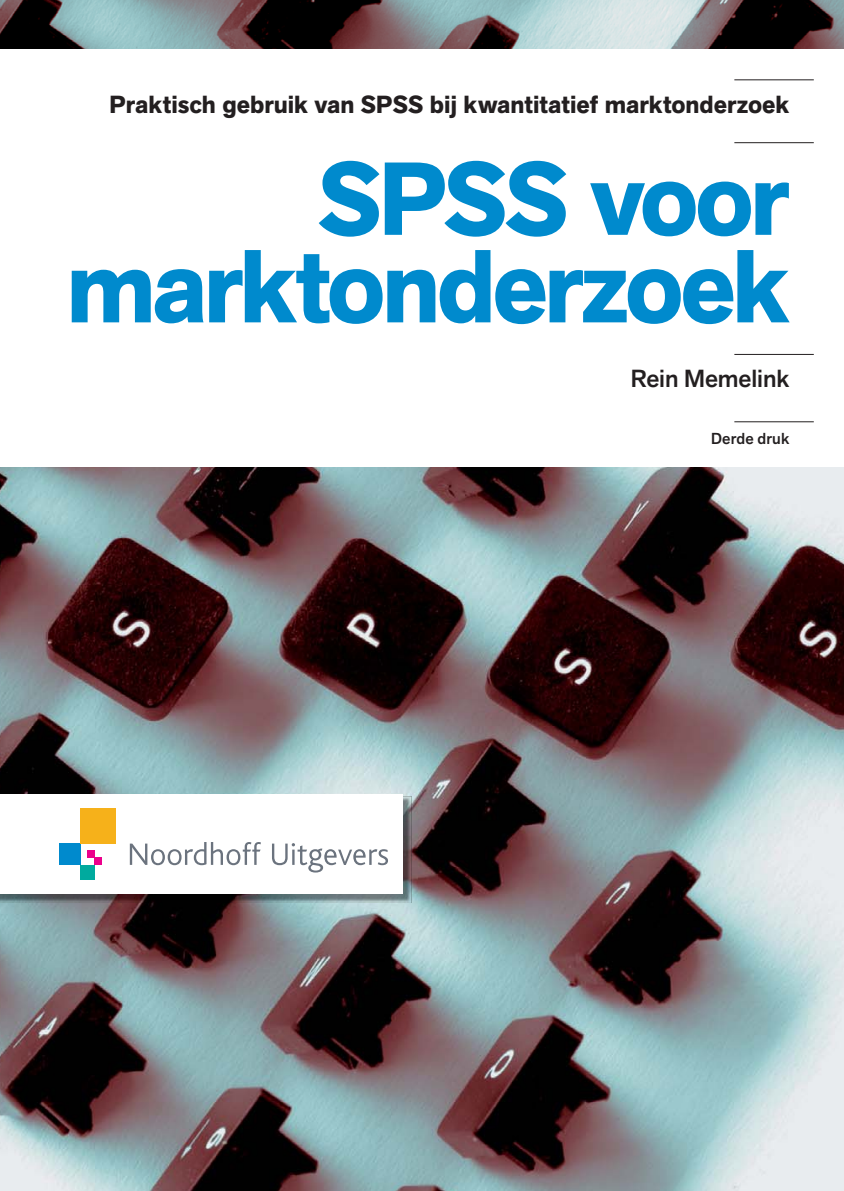
<style>
.page{position:relative;width:844px;height:1191px;background:#fff}
.page>*{position:absolute;margin:0;border:0;box-sizing:border-box;transform-origin:0 0}
.t1{font:700 102.38px/87.5px "Akzid Grtsk Next";letter-spacing:-.035em;color:#008acd;text-align:right}
.t2{font:700 24.5px "Akzid Grtsk Next";color:#231f20}
.t3{font:500 24.5px "Akzid Grtsk Next";letter-spacing:-.005em;color:#231f20}
.t4{font:500 15.75px "Akzid Grtsk Next";letter-spacing:.01em;color:#231f20}
</style>
<div class="page">
<img style="left:0;top:467px;width:843px;height:724px">
<img style="left:0;top:0;width:843px;height:49px">
<hr style="left:734px;top:142px;width:79px;height:1px;background:#231f20">
<hr style="left:734px;top:79px;width:79px;height:1px;background:#231f20">
<hr style="left:734px;top:354px;width:79px;height:1px;background:#231f20">
<hr style="left:734px;top:421px;width:79px;height:1px;background:#231f20">
<img style="left:0;top:796px;width:411px;height:107px">
<div style="left:0;top:794px;width:402px;height:99px;background:#fff"></div>
<div style="left:94px;top:858px;width:7px;height:7px;background:#ec008c"></div>
<div style="left:87px;top:850px;width:7px;height:7px;background:#ec008c"></div>
<div style="left:80px;top:865px;width:14px;height:14px;background:#00aa9e"></div>
<div style="left:59px;top:843px;width:21px;height:22px;background:#008acd"></div>
<div style="left:80px;top:808px;width:36px;height:35px;background:#f6b11a"></div>
<svg style="left:130px;top:842px;width:131px;height:23px"></svg>
<svg style="left:272px;top:843px;width:116px;height:29px"></svg>
<p class="t2" style="left:110px;top:95px;width:681px">Praktisch gebruik van SPSS bij kwantitatief marktonderzoek</p>
<h1 class="t1" style="left:66px;top:163px;width:724px">SPSS voor marktonderzoek</h1>
<p class="t3" style="left:630px;top:364px;width:160px">Rein Memelink</p>
<p class="t4" style="left:710px;top:429px;width:80px">Derde druk</p>
</div>
